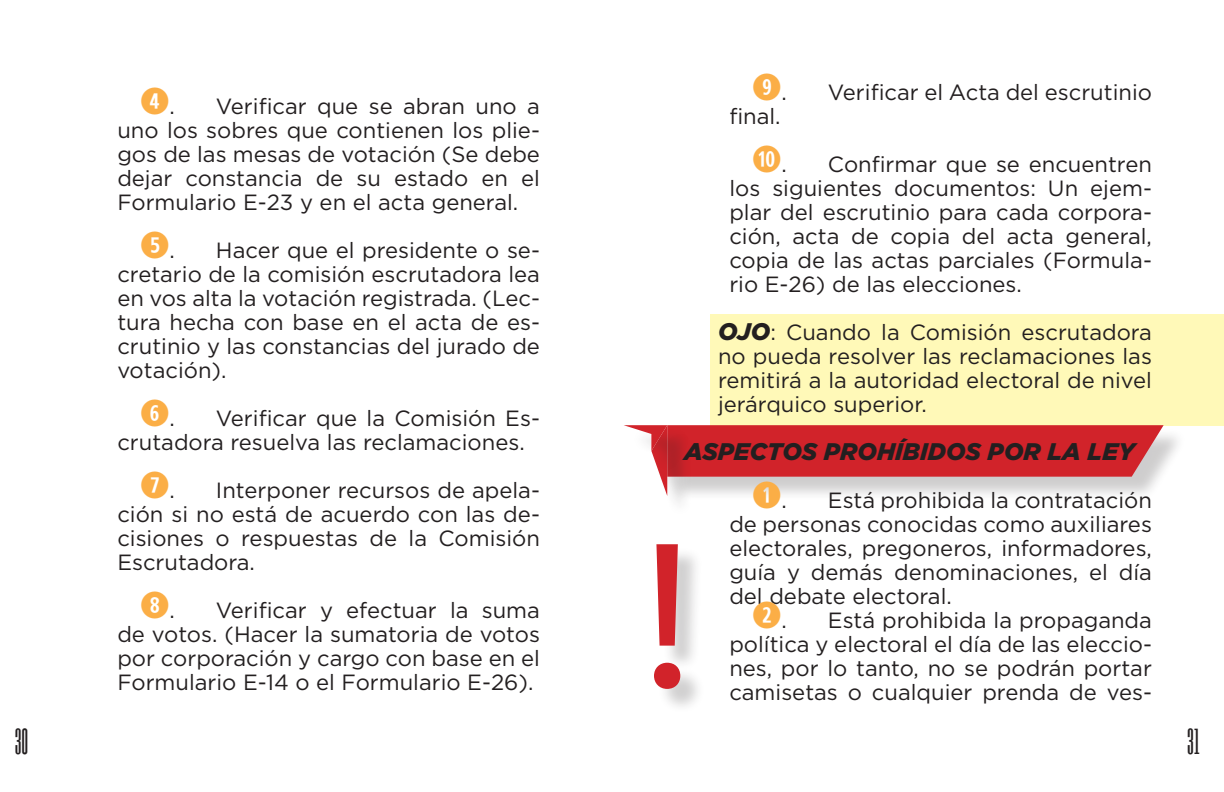
<style>
.page{position:relative;width:1224px;height:792px;background:#fff}
.page>*{position:absolute;margin:0;border:0;box-sizing:border-box;transform-origin:0 0}
.t1{font:30px "Six Caps";color:#231f20}
.parrafo_1{font:italic 900 24px "Gotham";color:#231f20}
.Estilo_de_párrafo_sa{font:22px/24px "Gotham";color:#231f20;text-align:justify}
.Estilo_de_párrafo_2{font:22px/24px "Gotham";color:#231f20;text-align:justify}
.s1{font-family:"Combi Numerals Ltd";font-size:36px;color:#fbae46}
.s2{font-weight:900;font-style:italic;font-size:24px}
</style>
<div class="page">
<div style="left:711px;top:314px;width:513px;height:111px;background:#fff9b8"></div>
<div style="left:670px;top:428px;width:517px;height:74px;background:#231f20;opacity:.22"></div>
<div style="left:655px;top:430px;width:38px;height:88px;background:#fff"></div>
<svg style="left:624px;top:425px;width:540px;height:71px;background:#d66267"></svg>
<div style="left:658px;top:547px;width:47px;height:167px;background:#231f20;opacity:.21"></div>
<svg style="left:654px;top:544px;width:26px;height:145px"></svg>
<p class="Estilo_de_párrafo_sa" style="left:117px;top:93px;width:424px;text-indent:23px"><span class="s1">4</span>. Verificar que se abran uno a uno los sobres que contienen los plie&shy;gos de las mesas de votación (Se debe dejar constancia de su estado en el Formulario E-23 y en el acta general.</p>
<p class="Estilo_de_párrafo_sa" style="left:117px;top:237px;width:424px;text-indent:23px"><span class="s1">5</span>. Hacer que el presidente o se&shy;cretario de la comisión escrutadora lea en vos alta la votación registrada. (Lec&shy;tura hecha con base en el acta de es&shy;crutinio y las constancias del jurado de votación).</p>
<p class="Estilo_de_párrafo_sa" style="left:117px;top:405px;width:424px;text-indent:23px"><span class="s1">6</span>. Verificar que la Comisión Es&shy;crutadora resuelva las reclamaciones.</p>
<p class="Estilo_de_párrafo_sa" style="left:117px;top:477px;width:424px;text-indent:23px"><span class="s1">7</span>. Interponer recursos de apela&shy;ción si no está de acuerdo con las de&shy;cisiones o respuestas de la Comisión Escrutadora.</p>
<p class="Estilo_de_párrafo_sa" style="left:117px;top:597px;width:424px;text-indent:23px"><span class="s1">8</span>. Verificar y efectuar la suma de votos. (Hacer la sumatoria de votos por corporación y cargo con base en el Formulario E-14 o el Formulario E-26).</p>
<p class="Estilo_de_párrafo_sa" style="left:729px;top:80px;width:424px;text-indent:23px"><span class="s1">9</span>. Verificar el Acta del escrutinio final.</p>
<p class="Estilo_de_párrafo_sa" style="left:729px;top:152px;width:424px;text-indent:23px"><span class="s1">10</span>. Confirmar que se encuentren los siguientes documentos: Un ejem&shy;plar del escrutinio para cada corpora&shy;ción, acta de copia del acta general, copia de las actas parciales (Formula&shy;rio E-26) de las elecciones.</p>
<p class="Estilo_de_párrafo_2" style="left:718px;top:320px;width:436px"><span class="s2">OJO</span>: Cuando la Comisión escrutadora no pueda resolver las reclamaciones las remitirá a la autoridad electoral de nivel jerárquico superior.</p>
<p class="parrafo_1" style="left:684px;top:435px;width:452px">ASPECTOS PROHÍBIDOS POR LA LEY</p>
<p class="Estilo_de_párrafo_sa" style="left:729px;top:488px;width:424px;text-indent:23px"><span class="s1">1</span>. Está prohibida la contratación de personas conocidas como auxiliares electorales, pregoneros, informadores, guía y demás denominaciones, el día del debate electoral.</p>
<p class="Estilo_de_párrafo_sa" style="left:729px;top:608px;width:424px;text-indent:23px"><span class="s1">2</span>. Está prohibida la propaganda política y electoral el día de las eleccio&shy;nes, por lo tanto, no se podrán portar camisetas o cualquier prenda de ves-</p>
<h1 class="t1" style="left:15px;top:720px;width:14px">30</h1>
<h1 class="t1" style="left:1187px;top:720px;width:14px">31</h1>
</div>
